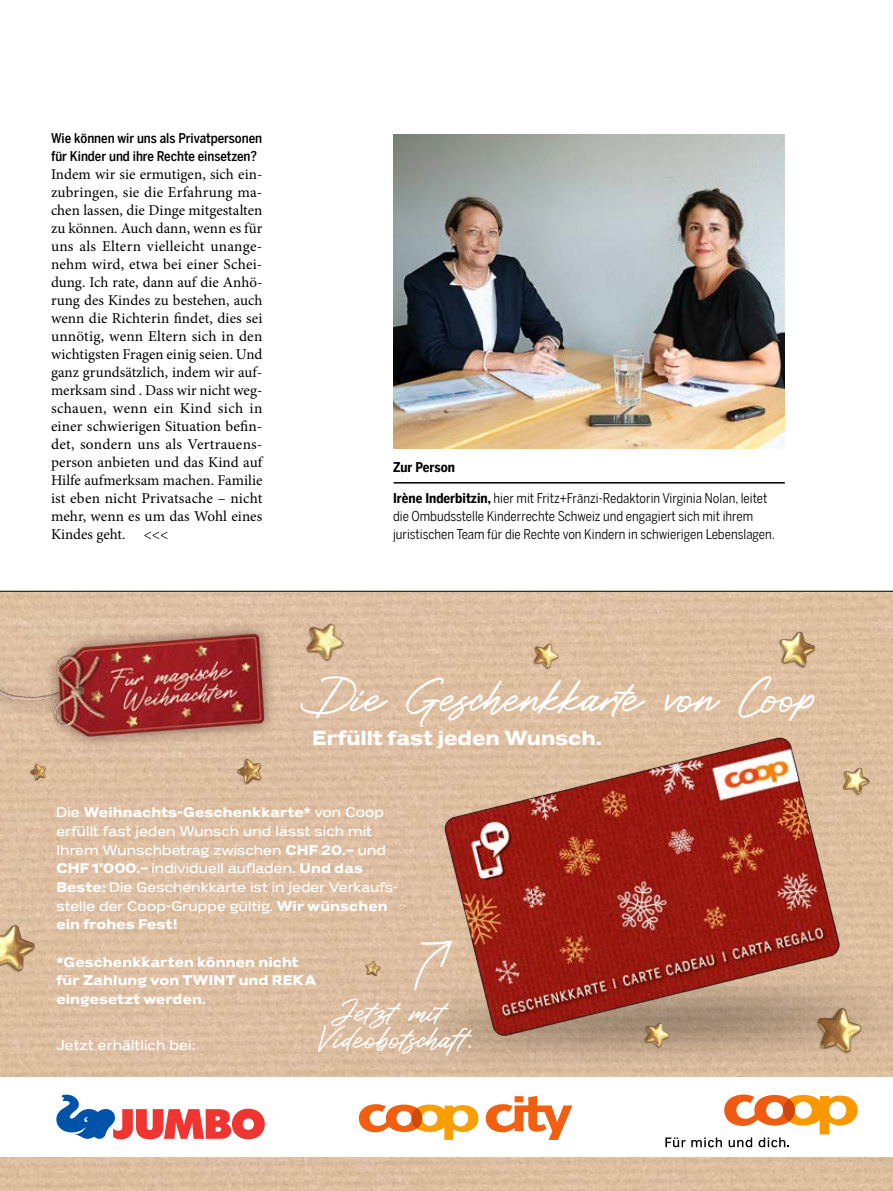
<style>
.page{position:relative;width:893px;height:1191px;background:#fff}
.page>*{position:absolute;margin:0;border:0;box-sizing:border-box;transform-origin:0 0}
.t1{font:45px "Roustel";letter-spacing:-.005em;color:#fff}
.t2{font:30px/27px "Roustel";color:#fff;text-align:center}
.t3{font:700 20.7px "Coop Expanded";letter-spacing:-.005em;color:#fff}
.t4{font:15px/18px "Minion Pro";letter-spacing:.005em;color:#000;text-align:justify}
.t5{font:14.1px/18.6px "Coop Expanded";letter-spacing:.01em;color:#fff}
.t6{font:700 14.1px/18.6px "Coop Expanded";letter-spacing:.01em;color:#fff}
.t7{font:13.5px/18px "Benton Sans Cond";color:#000}
.t8{font:500 13.5px/18px "Benton Sans Cond";color:#000}
.t9{font:700 13.5px "Benton Sans Cond";letter-spacing:-.005em;color:#000}
.s1{font-weight:700}
</style>
<div class="page">
<img style="left:0;top:592px;width:893px;height:599px">
<img style="left:308px;top:718px;width:585px;height:359px">
<img style="left:298px;top:613px;width:55px;height:60px">
<img style="left:803px;top:997px;width:70px;height:72px">
<img style="left:358px;top:954px;width:30px;height:28px">
<img style="left:231px;top:759px;width:40px;height:32px">
<img style="left:26px;top:759px;width:26px;height:25px">
<img style="left:834px;top:751px;width:49px;height:55px">
<img style="left:0;top:912px;width:47px;height:78px">
<img style="left:636px;top:1015px;width:42px;height:41px">
<img style="left:525px;top:637px;width:42px;height:40px">
<img style="left:773px;top:626px;width:47px;height:51px">
<svg style="left:413px;top:938px;width:41px;height:53px;background:#e0c4ab"></svg>
<img style="left:0;top:612px;width:298px;height:147px">
<div style="left:0;top:1077px;width:893px;height:80px;background:#fff"></div>
<svg style="left:665px;top:1094px;width:192px;height:53px"></svg>
<svg style="left:359px;top:1104px;width:119px;height:35px"></svg>
<svg style="left:486px;top:1096px;width:86px;height:44px"></svg>
<div style="left:412px;top:1108px;width:10px;height:20px;background:#d04a0b;border-radius:50%"></div>
<svg style="left:56px;top:1094px;width:209px;height:45px"></svg>
<hr style="left:0;top:591px;width:893px;height:1px;background:#000">
<img style="left:393px;top:134px;width:392px;height:314px">
<hr style="left:394px;top:482px;width:391px;height:1px;background:#000">
<svg style="left:144px;top:531px;width:23px;height:8px"></svg>
<p class="t8" style="left:51px;top:129px;width:213px">Wie können wir uns als Privatpersonen für Kinder und ihre Rechte einsetzen?</p>
<p class="t4" style="left:51px;top:165px;width:213px">Indem wir sie ermutigen, sich ein&shy;zubringen, sie die Erfahrung ma&shy;chen lassen, die Dinge mitgestalten zu können. Auch dann, wenn es für uns als Eltern vielleicht unange&shy;nehm wird, etwa bei einer Schei&shy;dung. Ich rate, dann auf die Anhö&shy;rung des Kindes zu bestehen, auch wenn die Richterin findet, dies sei unnötig, wenn Eltern sich in den wichtigsten Fragen einig seien. Und ganz grundsätzlich, indem wir auf&shy;merksam sind . Dass wir nicht weg&shy;schauen, wenn ein Kind sich in einer schwierigen Situation befin&shy;det, sondern uns als Vertrauens&shy;person anbieten und das Kind auf Hilfe aufmerksam machen. Familie ist eben nicht Privatsache – nicht mehr, wenn es um das Wohl eines Kindes geht.</p>
<p class="t9" style="left:393px;top:459px;width:63px">Zur Person</p>
<p class="t7" style="left:393px;top:489px;width:383px"><span class="s1">Irène Inderbitzin,</span> hier mit Fritz+Fränzi-Redaktorin Virginia Nolan, leitet die Ombudsstelle Kinderrechte Schweiz und engagiert sich mit ihrem juristischen Team für die Rechte von Kindern in schwierigen Lebenslagen.</p>
<h1 class="t1" style="left:312px;top:660px;width:503px">Die Geschenkkarte von Coop</h1>
<h3 class="t3" style="left:312px;top:726px;width:291px">Erfüllt fast jeden Wunsch.</h3>
<p class="t5" style="left:56px;top:803px;width:343px">Die <span class="s1">Weihnachts-Geschenkkarte*</span> von Coop erfüllt fast jeden Wunsch und lässt sich mit Ihrem Wunschbetrag zwischen <span class="s1">CHF 20.–</span> und <span class="s1">CHF 1’000.–</span> individuell aufladen. <span class="s1">Und das Beste:</span> Die Geschenkkarte ist in jeder Verkaufs&shy;stelle der Coop-Gruppe gültig. <span class="s1">Wir wünschen ein frohes Fest!</span></p>
<p class="t6" style="left:56px;top:952px;width:261px">*Geschenkkarten können nicht für Zahlung von TWINT und REKA eingesetzt werden.</p>
<h2 class="t2" style="left:316px;top:996px;width:160px">Jetzt mit<br>Videobotschaft.</h2>
<p class="t5" style="left:56px;top:1035px;width:140px">Jetzt erhältlich bei:</p>
</div>
